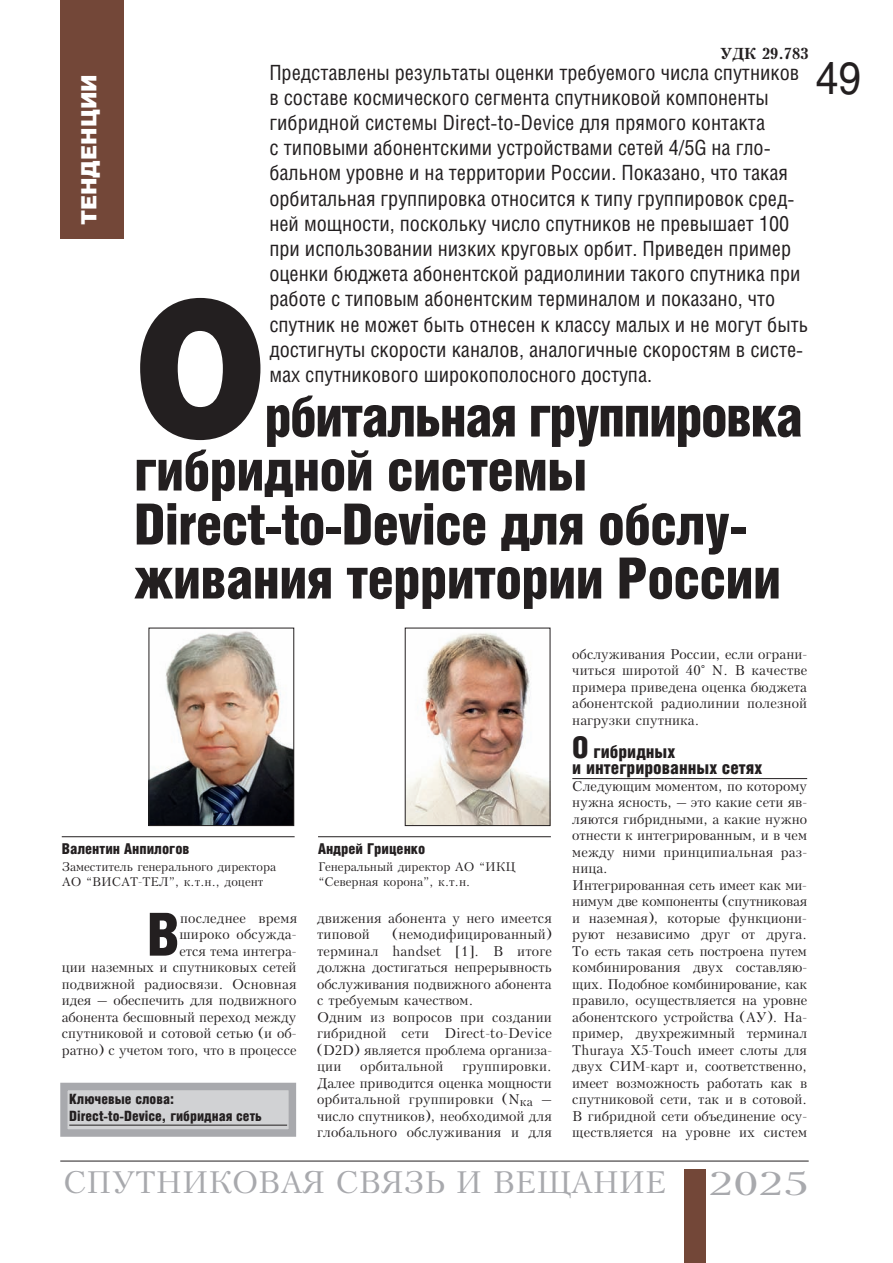
<style>
.page{position:relative;width:893px;height:1263px;background:#fff}
.page>*{position:absolute;margin:0;border:0;box-sizing:border-box;transform-origin:0 0}
.t1{font:900 187.5px "Helios";color:#231f20;scale:.85 1}
.t2{font:900 59.55px "Helios Cond";color:#231f20}
.t3{font:900 57px/54px "Helios Cond";letter-spacing:-.02em;color:#231f20}
.t4{font:45px "Helios";color:#231f20;scale:.9 1}
.t5{font:31.5px "Kudryashev";color:#a8a9ad;scale:1.45 1}
.t6{font:30px "Kudryashev";letter-spacing:-.01em;color:#a8a9ad}
.t7{font:21px/25.2px "Helios Cond";color:#231f20}
.t8{font:900 21px "Helios";color:#fff}
.t9{font:900 18px/16.5px "Helios Cond";color:#231f20}
.t10{font:900 15px "Helios Cond";color:#231f20}
.t11{font:700 15px "Kudryashev";color:#231f20}
.t12{font:900 14.25px/16.5px "Helios Cond";color:#231f20}
.t13{font:13.5px/16.5px "Kudryashev";color:#231f20}
.t14{font:12px/14.9px "Kudryashev";color:#231f20}
.s1{font-size:30px}
</style>
<div class="page">
<hr style="left:60px;top:1161px;width:749px;height:1px;background:#231f20">
<div style="left:684px;top:1169px;width:22px;height:94px;background:#734738"></div>
<hr style="left:572px;top:778px;width:235px;height:1px;background:#231f20">
<div style="left:68px;top:1090px;width:221px;height:39px;background:#d1d2d4"></div>
<div style="left:60px;top:1083px;width:236px;height:54px;border:8px solid #a8a9ad"></div>
<hr style="left:69px;top:1125px;width:218px;height:1px;background:#231f20">
<img style="left:151px;top:631px;width:141px;height:193px">
<div style="left:149px;top:628px;width:145px;height:198px;border:1px solid #231f20"></div>
<hr style="left:62px;top:836px;width:233px;height:1px;background:#231f20">
<img style="left:407px;top:633px;width:141px;height:191px">
<hr style="left:318px;top:836px;width:233px;height:1px;background:#231f20">
<div style="left:60px;top:0;width:64px;height:239px;background:#734738"></div>
<h3 class="t8" style="left:81px;top:225px;width:152px;rotate:-90deg">ТЕНДЕНЦИИ</h3>
<p class="t11" style="left:720px;top:45px;width:90px">УДК 29.783</p>
<p class="t7" style="left:269px;top:61px;width:540px">Представлены результаты оценки требуемого числа спутников в составе космического сегмента спутниковой компоненты гибридной системы Direct-to-Device для прямого контакта<br>с типовыми абонентскими устройствами сетей 4/5G на гло&shy;бальном уровне и на территории России. Показано, что такая орбитальная группировка относится к типу группировок сред&shy;ней мощности, поскольку число спутников не превышает 100 при использовании низких круговых орбит. Приведен пример оценки бюджета абонентской радиолинии такого спутника при работе с типовым абонентским терминалом и показано, что спутник не может быть отнесен к классу малых и не могут быть достигнуты скорости каналов, аналогичные скоростям в систе&shy;мах спутникового широкополосного доступа.</p>
<h1 class="t1" style="left:134px;top:301px;width:158px">О</h1>
<h3 class="t3" style="left:134px;top:394px;width:671px;text-indent:130px">рбитальная группировка гибридной системы<br>Direct-to-Device для обслу&shy;живания территории России</h3>
<h3 class="t4" style="left:816px;top:62px;width:52px">49</h3>
<p class="t10" style="left:62px;top:843px;width:129px">Валентин Анпилогов</p>
<p class="t14" style="left:62px;top:859px;width:216px">Заместитель генерального директора<br>АО “ВИСАТ-ТЕЛ”, к.т.н., доцент</p>
<p class="t10" style="left:318px;top:843px;width:109px">Андрей Гриценко</p>
<p class="t14" style="left:318px;top:859px;width:199px">Генеральный директор АО “ИКЦ “Северная корона”, к.т.н.</p>
<p class="t13" style="left:62px;top:910px;width:237px;text-align:right">последнее время<br>широко обсужда-<br>ется тема интегра-<br>ции наземных и спутниковых сетей подвижной радиосвязи. Основная идея – обеспечить для подвижного абонента бесшовный переход между спутниковой и сотовой сетью (и об&shy;ратно) с учетом того, что в процессе</p>
<p class="t13" style="left:317px;top:910px;width:236px">движения абонента у него имеется типовой</p>
<h2 class="t2" style="left:147px;top:913px;width:34px">В</h2>
<p class="t13" style="left:317px;top:926px;width:236px;text-indent:75px">(немодифицированный) терминал handset [1]. В итоге должна достигаться непрерывность обслуживания подвижного абонента с требуемым качеством.<br>Одним из вопросов при создании гибридной сети Direct-to-Device (D2D) является проблема организа&shy;ции</p>
<p class="t13" style="left:360px;top:1058px;width:85px">орбитальной</p>
<p class="t13" style="left:317px;top:1058px;width:236px;text-align:justify;text-indent:145px">группировки.<br>Далее приводится оценка мощности орбитальной группировки (N<sub>ка</sub> – число спутников), необходимой для глобального обслуживания и для</p>
<p class="t12" style="left:69px;top:1092px;width:194px">Ключевые слова:<br>Direct-to-Device, гибридная сеть</p>
<p class="t13" style="left:572px;top:646px;width:236px;text-align:justify">обслуживания России, если ограни&shy;читься широтой 40° N. В качестве примера приведена оценка бюджета абонентской радиолинии полезной нагрузки спутника.</p>
<h3 class="t9" style="left:572px;top:744px;width:192px"><span class="s1">О</span> гибридных<br>и интегрированных сетях</h3>
<p class="t13" style="left:572px;top:778px;width:236px">Следующим моментом, по которому нужна ясность, – это какие сети яв&shy;ляются гибридными, а какие нужно отнести к интегрированным, и в чем между ними принципиальная раз&shy;ница.<br>Интегрированная сеть имеет как ми&shy;нимум две компоненты (спутниковая и наземная), которые функциони&shy;руют независимо друг от друга.<br>То есть такая сеть построена путем комбинирования двух составляю&shy;щих. Подобное комбинирование, как правило, осуществляется на уровне абонентского устройства (АУ). На&shy;пример, двухрежимный терминал<br>Thuraya X5-Touch имеет слоты для двух СИМ-карт и, соответственно, имеет возможность работать как в спутниковой сети, так и в сотовой.<br>В гибридной сети объединение осу&shy;ществляется на уровне их систем</p>
<h3 class="t6" style="left:63px;top:1165px;width:605px">СПУТНИКОВАЯ СВЯЗЬ И ВЕЩАНИЕ</h3>
<h3 class="t5" style="left:709px;top:1165px;width:71px">2025</h3>
</div>
